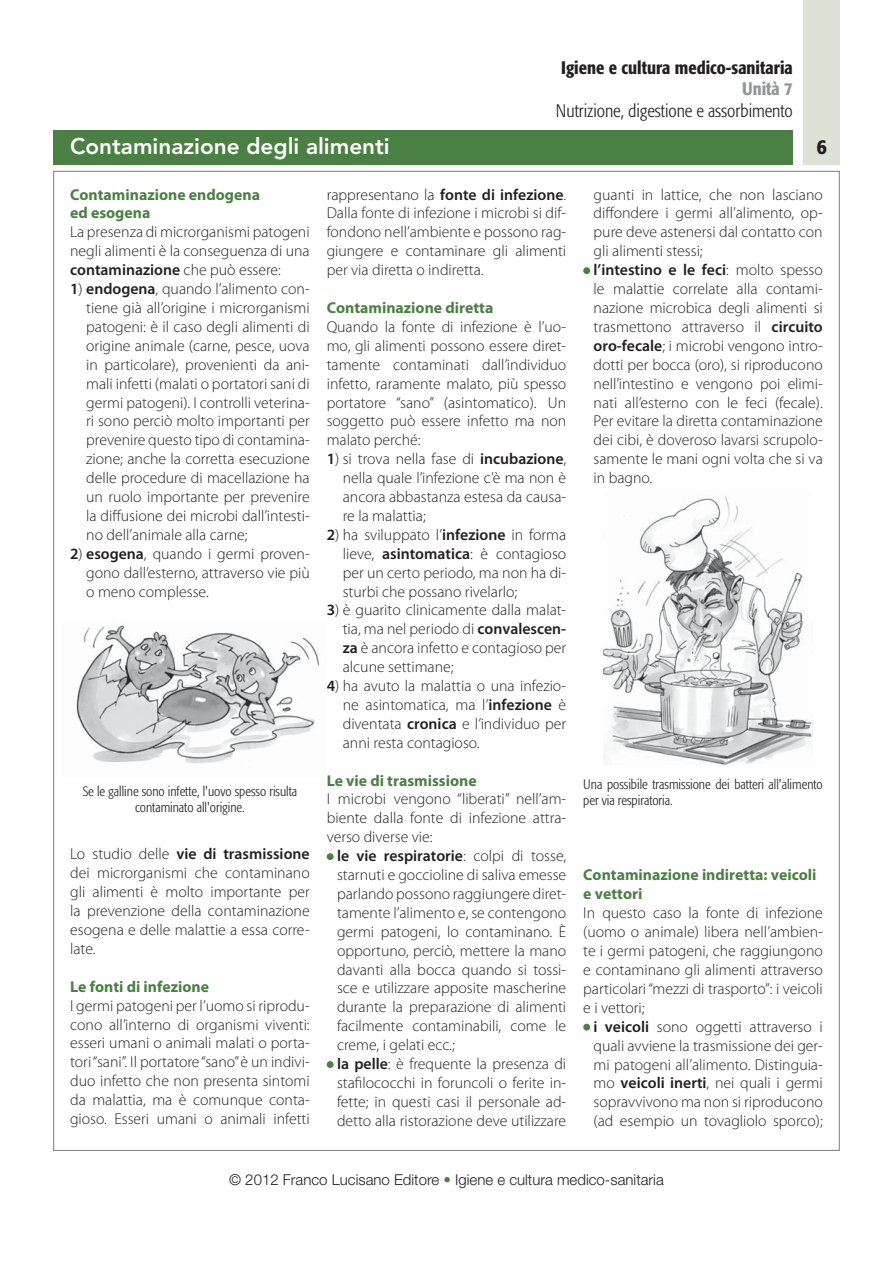
<style>
.page{position:relative;width:893px;height:1263px;background:#fff}
.page>*{position:absolute;margin:0;border:0;box-sizing:border-box;transform-origin:0 0}
.t1{font:800 22.5px "Avenir LT Std";color:#fff}
.t2{font:500 condensed 21px "Formata";color:#231f20}
.t3{font:300 condensed 18px "Formata";color:#231f20}
.t4{font:500 condensed 18px "Formata";color:#231f20}
.t5{font:500 condensed 18px "Formata";color:#939598}
.t6{font:300 15.75px/18.9px "Myriad Pro";color:#231f20;text-align:justify}
.t7{font:700 15.75px/18.9px "Myriad Pro";color:#4b8044}
.t8{font:300 15px "Helvetica Neue LT Std";color:#231f20}
.t9{font:300 condensed 13.5px/16.2px "Formata";color:#231f20;text-align:center}
.s1{font-weight:600}
.s2{color:#4b8044}
</style>
<div class="page">
<div style="left:53px;top:130px;width:740px;height:34px;background:#4b8044"></div>
<div style="left:804px;top:0;width:36px;height:164px;background:#dee2d6"></div>
<img style="left:603px;top:496px;width:209px;height:269px">
<div style="left:327px;top:853px;width:7px;height:7px;background:#4b8044;border-radius:50%"></div>
<div style="left:327px;top:1061px;width:7px;height:7px;background:#4b8044;border-radius:50%"></div>
<div style="left:583px;top:267px;width:7px;height:7px;background:#4b8044;border-radius:50%"></div>
<img style="left:76px;top:625px;width:244px;height:139px">
<div style="left:583px;top:1024px;width:7px;height:6px;background:#4b8044;border-radius:50%"></div>
<p class="t4" style="left:561px;top:60px;width:233px">Igiene e cultura medico-sanitaria</p>
<p class="t5" style="left:742px;top:82px;width:52px">Unità 7</p>
<p class="t3" style="left:556px;top:103px;width:238px">Nutrizione, digestione e assorbimento</p>
<h1 class="t1" style="left:70px;top:137px;width:321px">Contaminazione degli alimenti</h1>
<h2 class="t2" style="left:817px;top:137px;width:12px">6</h2>
<p class="t7" style="left:70px;top:186px;width:191px">Contaminazione endogena ed esogena</p>
<p class="t6" style="left:70px;top:224px;width:241px">La presenza di microrganismi patogeni negli alimenti è la conseguenza di una <span class="s1">contaminazione</span> che può essere:</p>
<p class="t6" style="left:86px;top:281px;width:225px;text-indent:-16px"><span class="s1">1</span>) <span class="s1">endogena</span>, quando l’alimento con&shy;tiene già all’origine i microrganismi patogeni: è il caso degli alimenti di origine animale (carne, pesce, uova in particolare), provenienti da ani&shy;mali infetti (malati o portatori sani di germi patogeni). I controlli veterina&shy;ri sono perciò molto importanti per prevenire questo tipo di contamina&shy;zione; anche la corretta esecuzione delle procedure di macellazione ha un ruolo importante per prevenire la diffusione dei microbi dall’intesti&shy;no dell’animale alla carne;</p>
<p class="t6" style="left:86px;top:545px;width:225px;text-indent:-16px"><span class="s1">2</span>) <span class="s1">esogena</span>, quando i germi proven&shy;gono dall’esterno, attraverso vie più o meno complesse.</p>
<p class="t6" style="left:327px;top:186px;width:241px">rappresentano la <span class="s1">fonte di infezione</span>.<br>Dalla fonte di infezione i microbi si dif&shy;fondono nell’ambiente e possono rag&shy;giungere e contaminare gli alimenti per via diretta o indiretta.</p>
<p class="t7" style="left:327px;top:300px;width:168px">Contaminazione diretta</p>
<p class="t6" style="left:327px;top:318px;width:241px">Quando la fonte di infezione è l’uo&shy;mo, gli alimenti possono essere diret&shy;tamente contaminati dall’individuo infetto, raramente malato, più spesso portatore “sano” (asintomatico). Un soggetto può essere infetto ma non malato perché:</p>
<p class="t6" style="left:343px;top:451px;width:225px;text-indent:-16px"><span class="s1">1</span>) si trova nella fase di <span class="s1">incubazione</span>, nella quale l’infezione c’è ma non è ancora abbastanza estesa da causa&shy;re la malattia;</p>
<p class="t6" style="left:343px;top:526px;width:225px;text-indent:-16px"><span class="s1">2</span>) ha sviluppato l’<span class="s1">infezione</span> in forma lieve, <span class="s1">asintomatica</span>: è contagioso per un certo periodo, ma non ha di&shy;sturbi che possano rivelarlo;</p>
<p class="t6" style="left:343px;top:602px;width:225px;text-indent:-16px"><span class="s1">3</span>) è guarito clinicamente dalla malat&shy;tia, ma nel periodo di <span class="s1">convalescen&shy;za</span> è ancora infetto e contagioso per alcune settimane;</p>
<p class="t6" style="left:343px;top:678px;width:225px;text-indent:-16px"><span class="s1">4</span>) ha avuto la malattia o una infezio&shy;ne asintomatica, ma l’<span class="s1">infezione</span> è diventata <span class="s1">cronica</span> e l’individuo per anni resta contagioso.</p>
<p class="t7" style="left:327px;top:772px;width:151px">Le vie di trasmissione</p>
<p class="t6" style="left:327px;top:791px;width:241px">I microbi vengono “liberati” nell’am&shy;biente dalla fonte di infezione attra&shy;verso diverse vie:</p>
<p class="t6" style="left:337px;top:848px;width:231px;text-align:left"><span class="s1">le vie respiratorie</span>: colpi di tosse, starnuti e goccioline di saliva emesse parlando possono raggiungere diret&shy;tamente l’alimento e, se contengono germi patogeni, lo contaminano. È opportuno, perciò, mettere la mano davanti alla bocca quando si tossi&shy;sce e utilizzare apposite mascherine durante la preparazione di alimenti facilmente contaminabili, come le creme, i gelati ecc.;<br><span class="s1">la pelle</span>: è frequente la presenza di stafilococchi in foruncoli o ferite in&shy;fette; in questi casi il personale ad&shy;detto alla ristorazione deve utilizzare</p>
<p class="t6" style="left:594px;top:186px;width:231px;text-align:left">guanti in lattice, che non lasciano diffondere i germi all’alimento, op&shy;pure deve astenersi dal contatto con gli alimenti stessi;<br><span class="s1">l’intestino e le feci</span>: molto spesso le malattie correlate alla contami&shy;nazione microbica degli alimenti si trasmettono attraverso il <span class="s1">circuito oro-fecale</span>; i microbi vengono intro&shy;dotti per bocca (oro), si riproducono nell’intestino e vengono poi elimi&shy;nati all’esterno con le feci (fecale).<br>Per evitare la diretta contaminazione dei cibi, è doveroso lavarsi scrupolo&shy;samente le mani ogni volta che si va in bagno.</p>
<p class="t9" style="left:583px;top:777px;width:241px;text-align:left">Una possibile trasmissione dei batteri all'alimento per via respiratoria.</p>
<p class="t9" style="left:83px;top:784px;width:216px">Se le galline sono infette, l'uovo spesso risulta contaminato all'origine.</p>
<p class="t6" style="left:70px;top:846px;width:241px">Lo studio delle <span class="s1">vie di trasmissione </span>dei microrganismi che contaminano gli alimenti è molto importante per la prevenzione della contaminazione esogena e delle malattie a essa corre&shy;late.</p>
<p class="t7" style="left:70px;top:978px;width:140px">Le fonti di infezione</p>
<p class="t6" style="left:70px;top:997px;width:241px">I germi patogeni per l’uomo si riprodu&shy;cono all’interno di organismi viventi: esseri umani o animali malati o porta&shy;tori “sani”. Il portatore “sano” è un indivi&shy;duo infetto che non presenta sintomi da malattia, ma è comunque conta&shy;gioso. Esseri umani o animali infetti</p>
<p class="t7" style="left:583px;top:867px;width:235px">Contaminazione indiretta: veicoli e vettori</p>
<p class="t6" style="left:583px;top:905px;width:241px">In questo caso la fonte di infezione (uomo o animale) libera nell’ambien&shy;te i germi patogeni, che raggiungono e contaminano gli alimenti attraverso particolari “mezzi di trasporto”: i veicoli e i vettori;</p>
<p class="t6" style="left:594px;top:1018px;width:231px"><span class="s1">i veicoli</span> sono oggetti attraverso i quali avviene la trasmissione dei ger&shy;mi patogeni all’alimento. Distinguia&shy;mo <span class="s1">veicoli inerti</span>, nei quali i germi sopravvivono ma non si riproducono (ad esempio un tovagliolo sporco);</p>
<p class="t8" style="left:229px;top:1174px;width:436px">© 2012 Franco Lucisano Editore <span class="s2">•</span> Igiene e cultura medico-sanitaria</p>
</div>
